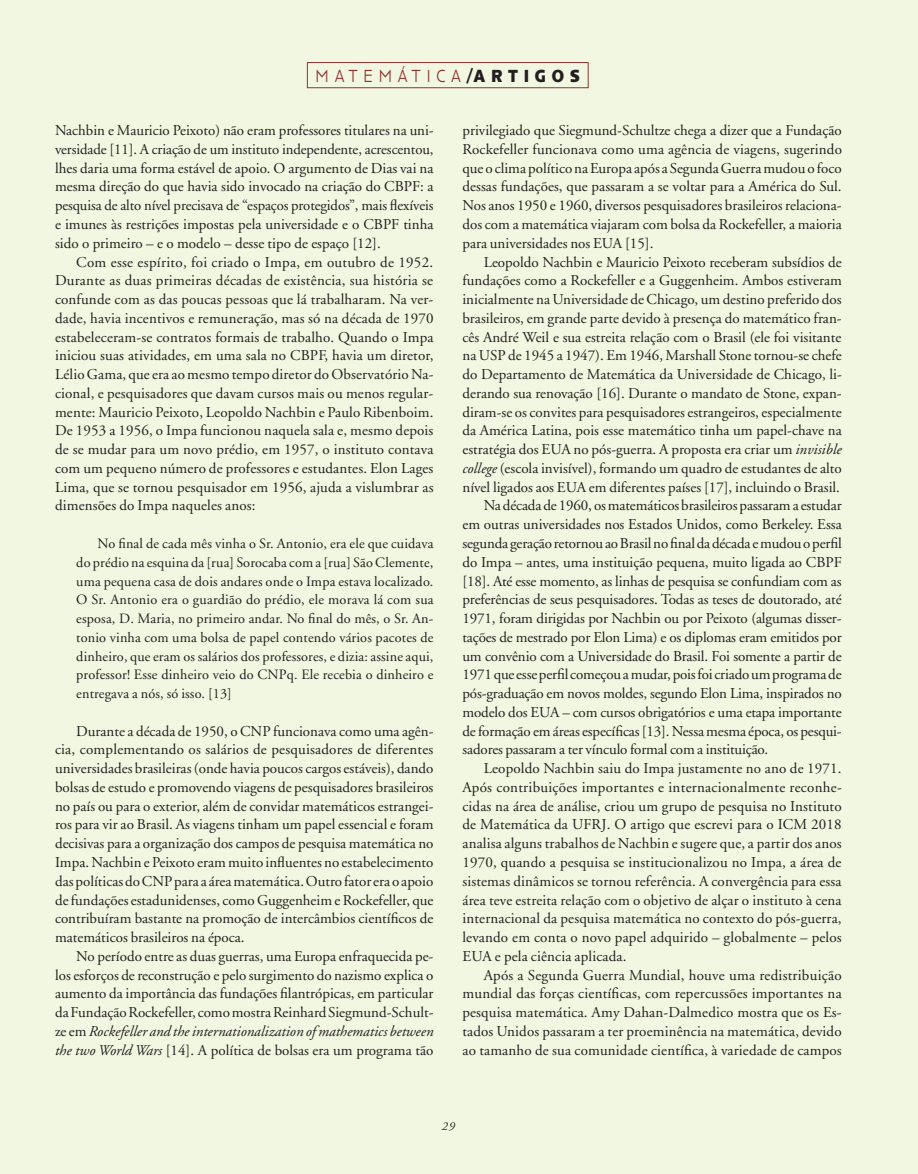
<style>
.page{position:relative;width:918px;height:1174px;background:#fff}
.page>*{position:absolute;margin:0;border:0;box-sizing:border-box;transform-origin:0 0}
.t1{font:300 18px "Anisette Petite";letter-spacing:.38em;color:#92342e;scale:.85 1}
.t2{font:15px/18.8px "Adobe Garamond";color:#231f20;text-align:justify}
.t3{font:15px "Adobe Garamond";letter-spacing:.02em;color:#231f20}
.t4{font:14.25px/18.8px "Adobe Garamond";letter-spacing:.01em;color:#231f20;text-align:justify}
.t5{font:italic 12px "Adobe Garamond";color:#231f20}
.s1{font-weight:700;color:#231f20}
.s2{font-style:italic}
</style>
<div class="page">
<div style="left:0;top:0;width:13px;height:1173px;background:#f2f7e1"></div>
<div style="left:10px;top:0;width:908px;height:1173px;background:#f2f7e1"></div>
<div style="left:307px;top:62px;width:281px;height:26px;border:1px solid #92342e"></div>
<p class="t1" style="left:316px;top:66px;width:312px">MATEMÁTICA<span class="s1">/ARTIGOS</span></p>
<p class="t2" style="left:55px;top:121px;width:380px">Nachbin e Mauricio Peixoto) não eram professores titulares na uni&shy;versidade [11]. A criação de um instituto independente, acrescentou, lhes daria uma forma estável de apoio. O argumento de Dias vai na mesma direção do que havia sido invocado na criação do CBPF: a pesquisa de alto nível precisava de “espaços protegidos”, mais flexíveis e imunes às restrições impostas pela universidade e o CBPF tinha sido o primeiro – e o modelo – desse tipo de espaço [12].</p>
<p class="t2" style="left:55px;top:253px;width:380px;text-indent:21px">Com esse espírito, foi criado o Impa, em outubro de 1952.<br>Durante as duas primeiras décadas de existência, sua história se confunde com as das poucas pessoas que lá trabalharam. Na ver&shy;dade, havia incentivos e remuneração, mas só na década de 1970 estabeleceram-se contratos formais de trabalho. Quando o Impa iniciou suas atividades, em uma sala no CBPF, havia um diretor, Lélio Gama, que era ao mesmo tempo diretor do Observatório Na&shy;cional, e pesquisadores que davam cursos mais ou menos regular&shy;mente: Mauricio Peixoto, Leopoldo Nachbin e Paulo Ribenboim.<br>De 1953 a 1956, o Impa funcionou naquela sala e, mesmo depois de se mudar para um novo prédio, em 1957, o instituto contava com um pequeno número de professores e estudantes. Elon Lages Lima, que se tornou pesquisador em 1956, ajuda a vislumbrar as dimensões do Impa naqueles anos:</p>
<p class="t4" style="left:76px;top:534px;width:359px;text-indent:21px">No final de cada mês vinha o Sr. Antonio, era ele que cuidava do prédio na esquina da [rua] Sorocaba com a [rua] São Clemente, uma pequena casa de dois andares onde o Impa estava localizado.<br>O Sr. Antonio era o guardião do prédio, ele morava lá com sua esposa, D. Maria, no primeiro andar. No final do mês, o Sr. An&shy;tonio vinha com uma bolsa de papel contendo vários pacotes de dinheiro, que eram os salários dos professores, e dizia: assine aqui, professor! Esse dinheiro veio do CNPq. Ele recebia o dinheiro e entregava a nós, só isso. [13]</p>
<p class="t2" style="left:55px;top:721px;width:380px;text-indent:21px">Durante a década de 1950, o CNP funcionava como uma agên&shy;cia, complementando os salários de pesquisadores de diferentes universidades brasileiras (onde havia poucos cargos estáveis), dando bolsas de estudo e promovendo viagens de pesquisadores brasileiros no país ou para o exterior, além de convidar matemáticos estrangei&shy;ros para vir ao Brasil. As viagens tinham um papel essencial e foram decisivas para a organização dos campos de pesquisa matemática no Impa. Nachbin e Peixoto eram muito influentes no estabelecimento das políticas do CNP para a área matemática. Outro fator era o apoio de fundações estadunidenses, como Guggenheim e Rockefeller, que contribuíram bastante na promoção de intercâmbios científicos de matemáticos brasileiros na época.</p>
<p class="t2" style="left:55px;top:946px;width:380px;text-indent:21px">No período entre as duas guerras, uma Europa enfraquecida pe&shy;los esforços de reconstrução e pelo surgimento do nazismo explica o aumento da importância das fundações filantrópicas, em particular da Fundação Rockefeller, como mostra Reinhard Siegmund-Schult&shy;ze em <span class="s2">Rockefeller and the internationalization of mathematics between the two World Wars</span> [14]. A política de bolsas era um programa tão</p>
<p class="t2" style="left:462px;top:121px;width:381px">privilegiado que Siegmund-Schultze chega a dizer que a Fundação Rockefeller funcionava como uma agência de viagens, sugerindo que o clima político na Europa após a Segunda Guerra mudou o foco dessas fundações, que passaram a se voltar para a América do Sul.<br>Nos anos 1950 e 1960, diversos pesquisadores brasileiros relaciona&shy;dos com a matemática viajaram com bolsa da Rockefeller, a maioria para universidades nos EUA [15].</p>
<p class="t2" style="left:484px;top:253px;width:359px">Leopoldo Nachbin e Mauricio Peixoto receberam subsídios de</p>
<p class="t2" style="left:462px;top:271px;width:381px">fundações como a Rockefeller e a Guggenheim. Ambos estiveram</p>
<p class="t2" style="left:462px;top:290px;width:381px">inicialmente na Universidade de Chicago, um destino preferido dos</p>
<p class="t2" style="left:462px;top:309px;width:381px">brasileiros, em grande parte devido à presença do matemático fran-</p>
<p class="t2" style="left:462px;top:328px;width:380px">cês André Weil e sua estreita relação com o Brasil (ele foi visitante</p>
<p class="t2" style="left:462px;top:346px;width:381px">na USP de 1945 a 1947). Em 1946, Marshall Stone tornou-se chefe</p>
<p class="t2" style="left:462px;top:365px;width:381px">do Departamento de Matemática da Universidade de Chicago, li-</p>
<p class="t2" style="left:462px;top:384px;width:381px">derando sua renovação [16]. Durante o mandato de Stone, expan-</p>
<p class="t2" style="left:462px;top:403px;width:381px">diram-se os convites para pesquisadores estrangeiros, especialmente</p>
<p class="t2" style="left:462px;top:421px;width:381px">da América Latina, pois esse matemático tinha um papel-chave na</p>
<p class="t2" style="left:462px;top:440px;width:381px">estratégia dos EUA no pós-guerra. A proposta era criar um <span class="s2">invisible</span></p>
<p class="t2" style="left:462px;top:459px;width:381px"><span class="s2">college</span> (escola invisível), formando um quadro de estudantes de alto</p>
<p class="t2" style="left:462px;top:478px;width:379px">nível ligados aos EUA em diferentes países [17], incluindo o Brasil.</p>
<p class="t2" style="left:484px;top:496px;width:359px">Na década de 1960, os matemáticos brasileiros passaram a estudar</p>
<p class="t2" style="left:462px;top:515px;width:381px">em outras universidades nos Estados Unidos, como Berkeley. Essa</p>
<p class="t2" style="left:462px;top:534px;width:381px">segunda geração retornou ao Brasil no final da década e mudou o perfil</p>
<p class="t2" style="left:462px;top:553px;width:381px">do Impa – antes, uma instituição pequena, muito ligada ao CBPF</p>
<p class="t2" style="left:462px;top:571px;width:381px">[18]. Até esse momento, as linhas de pesquisa se confundiam com as</p>
<p class="t2" style="left:462px;top:590px;width:381px">preferências de seus pesquisadores. Todas as teses de doutorado, até</p>
<p class="t2" style="left:462px;top:609px;width:381px">1971, foram dirigidas por Nachbin ou por Peixoto (algumas disser-</p>
<p class="t2" style="left:462px;top:628px;width:381px">tações de mestrado por Elon Lima) e os diplomas eram emitidos por</p>
<p class="t2" style="left:462px;top:646px;width:381px">um convênio com a Universidade do Brasil. Foi somente a partir de</p>
<p class="t2" style="left:462px;top:665px;width:381px">1971 que esse perfil começou a mudar, pois foi criado um programa de</p>
<p class="t2" style="left:462px;top:684px;width:381px">pós-graduação em novos moldes, segundo Elon Lima, inspirados no</p>
<p class="t2" style="left:462px;top:703px;width:381px">modelo dos EUA – com cursos obrigatórios e uma etapa importante</p>
<p class="t2" style="left:462px;top:721px;width:381px">de formação em áreas específicas [13]. Nessa mesma época, os pesqui-</p>
<p class="t2" style="left:462px;top:740px;width:307px">sadores passaram a ter vínculo formal com a instituição.</p>
<p class="t2" style="left:484px;top:759px;width:359px">Leopoldo Nachbin saiu do Impa justamente no ano de 1971.</p>
<p class="t3" style="left:462px;top:779px;width:381px">Após contribuições importantes e internacionalmente reconhe-</p>
<p class="t2" style="left:462px;top:796px;width:381px">cidas na área de análise, criou um grupo de pesquisa no Instituto</p>
<p class="t2" style="left:462px;top:815px;width:381px">de Matemática da UFRJ. O artigo que escrevi para o ICM 2018</p>
<p class="t2" style="left:462px;top:834px;width:381px">analisa alguns trabalhos de Nachbin e sugere que, a partir dos anos</p>
<p class="t2" style="left:462px;top:853px;width:380px">1970, quando a pesquisa se institucionalizou no Impa, a área de</p>
<p class="t2" style="left:462px;top:871px;width:381px">sistemas dinâmicos se tornou referência. A convergência para essa</p>
<p class="t2" style="left:462px;top:890px;width:381px">área teve estreita relação com o objetivo de alçar o instituto à cena</p>
<p class="t2" style="left:462px;top:909px;width:381px">internacional da pesquisa matemática no contexto do pós-guerra,</p>
<p class="t2" style="left:462px;top:928px;width:381px">levando em conta o novo papel adquirido – globalmente – pelos</p>
<p class="t2" style="left:462px;top:946px;width:165px">EUA e pela ciência aplicada.</p>
<p class="t2" style="left:484px;top:965px;width:359px">Após a Segunda Guerra Mundial, houve uma redistribuição</p>
<p class="t2" style="left:462px;top:984px;width:381px">mundial das forças científicas, com repercussões importantes na</p>
<p class="t2" style="left:462px;top:1003px;width:381px">pesquisa matemática. Amy Dahan-Dalmedico mostra que os Es-</p>
<p class="t2" style="left:462px;top:1021px;width:381px">tados Unidos passaram a ter proeminência na matemática, devido</p>
<p class="t2" style="left:462px;top:1040px;width:381px">ao tamanho de sua comunidade científica, à variedade de campos</p>
<p class="t5" style="left:442px;top:1119px;width:15px">29</p>
</div>
